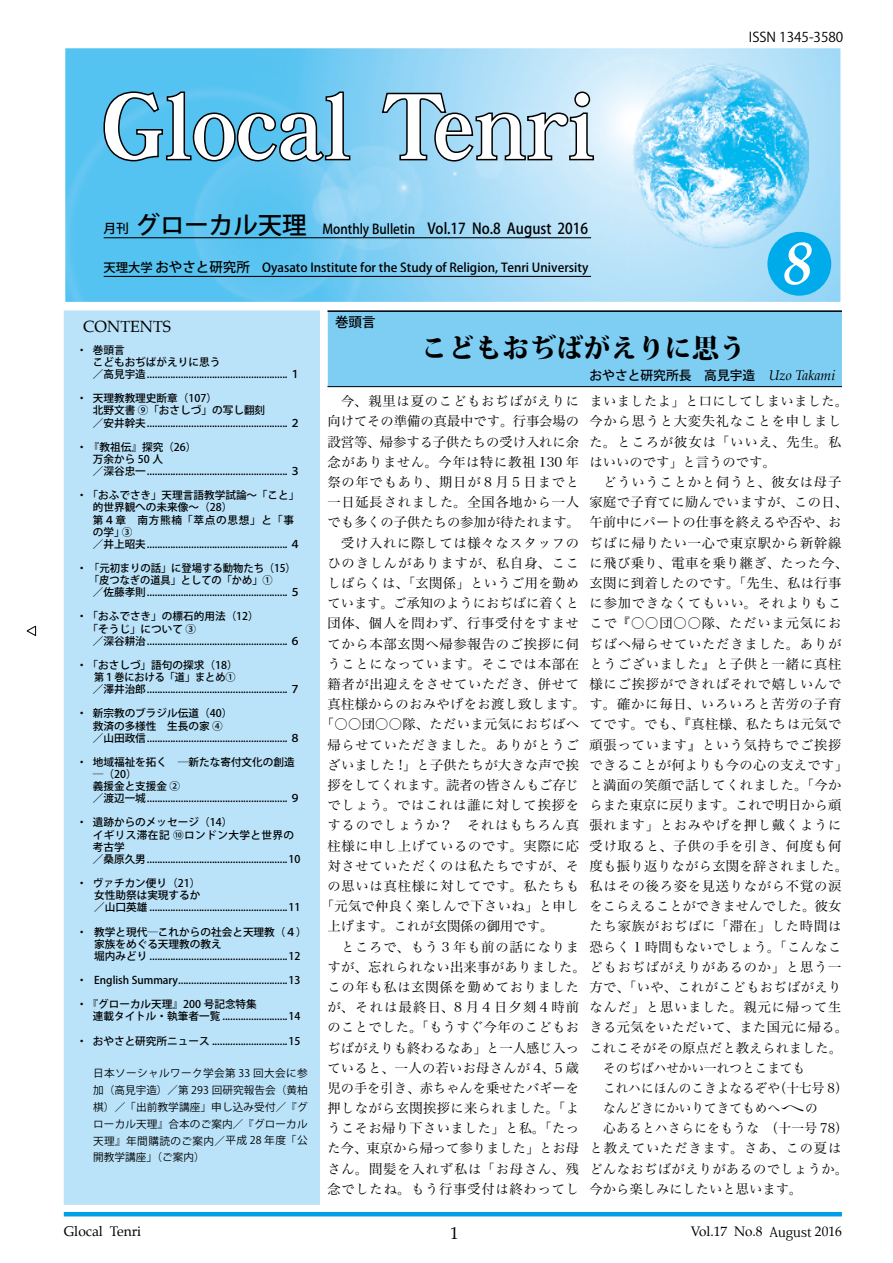
<style>
.page{position:relative;width:893px;height:1263px;background:#fff}
.page>*{position:absolute;margin:0;border:0;box-sizing:border-box;transform-origin:0 0}
.t1{font:italic 700 60.9px "Palatino";color:#fff}
.t2{font:800 27.15px "Koz Min Pro";color:#000}
.t3{font:500 24.45px "Koz Go Pro";color:#000}
.t4{font:16.95px "Palatino";color:#000}
.t5{font:15.9px "Palatino";color:#000}
.t6{font:13.8px "Palatino";color:#000}
.t7{font:500 13.5px "Koz Go Pro";color:#000}
.t8{font:13.5px "Palatino";color:#000}
.t9{font:13.5px "Koz Go Pro";color:#000}
.t10{font:13.35px/20.2px "Hira Min Pro W3";letter-spacing:.05em;color:#000}
.t11{font:13.35px "Hira Min Pro W3";letter-spacing:.025em;color:#000}
.t12{font:13.35px "Hira Min Pro W3";letter-spacing:.03em;color:#000}
.t13{font:13.35px "Hira Min Pro W3";color:#000}
.t14{font:13.35px "Hira Min Pro W3";color:#000;scale:.95 1}
.t15{font:13.35px "Hira Min Pro W3";letter-spacing:.03em;color:#000;scale:.95 1}
.t16{font:13.35px "Hira Min Pro W3";letter-spacing:.02em;color:#000}
.t17{font:500 12.75px "Koz Go Pro";color:#000}
.t18{font:500 12.3px "Koz Go Pro";color:#000}
.t19{font:500 10.65px/12.1px "Koz Go Pro";color:#000}
.t20{font:10.65px/17px "Koz Go Pro";letter-spacing:.01em;color:#000;text-align:justify}
.t21{font:500 10.65px/12.1px "Koz Go Pro";letter-spacing:.02em;color:#000}
.t22{font:500 10.65px "Koz Go Pro";color:#000;scale:.96 1}
.s1{font-size:12.75px}
.s2{font-size:15px}
.s3{font-size:13.5px}
.s4{font-family:"Palatino";font-weight:400;font-style:italic;font-size:13.8px}
.s5{font-family:"Koz Min Pro"}
</style>
<div class="page">
<img style="left:67px;top:50px;width:772px;height:250px">
<div style="left:64px;top:47px;width:778px;height:256px;border:2px solid #fff"></div>
<svg style="left:103px;top:91px;width:248px;height:71px"></svg>
<svg style="left:381px;top:91px;width:213px;height:71px"></svg>
<div style="left:328px;top:310px;width:514px;height:77px;background:#7ecef4"></div>
<hr style="left:327px;top:386px;width:515px;height:1px;background:#000">
<hr style="left:327px;top:310px;width:515px;height:2px;background:#000">
<div style="left:64px;top:310px;width:256px;height:895px;background:#bae3f9"></div>
<hr style="left:64px;top:1212px;width:778px;height:4px;background:#00a0e9">
<hr style="left:104px;top:237px;width:487px;height:1px;background:#000">
<hr style="left:104px;top:276px;width:487px;height:1px;background:#000">
<svg style="left:26px;top:625px;width:10px;height:11px"></svg>
<div style="left:767px;top:232px;width:64px;height:64px;background:#00abeb;border-radius:50%"></div>
<h3 class="t3" style="left:136px;top:209px;width:173px">グローカル天理</h3>
<p class="t7" style="left:103px;top:220px;width:486px"><span class="s1">月刊</span> 　　　　　　　　　　　　 　Monthly Bulletin　<span class="s2">Vol.17 No.8 August 2016</span></p>
<p class="t18" style="left:103px;top:259px;width:499px">天理大学 <span class="s3">おやさと研究所</span>　Oyasato Institute for the Study of Religion, Tenri University　</p>
<p class="t9" style="left:749px;top:28px;width:96px">ISSN 1345-3580</p>
<h1 class="t1" style="left:783px;top:215px;width:31px">8</h1>
<h3 class="t5" style="left:83px;top:314px;width:89px">CONTENTS</h3>
<p class="t19" style="left:93px;top:344px;width:209px;text-indent:-16px">・巻頭言　<br>こどもおぢばがえりに思う　<br>／高見宇造...................................................... １</p>
<p class="t19" style="left:93px;top:393px;width:209px;text-indent:-16px">・天理教教理史断章（107）<br>北野文書 ⑨「おさしづ」の写し翻刻<br>／安井幹夫...................................................... ２</p>
<p class="t19" style="left:93px;top:441px;width:209px;text-indent:-16px">・『教祖伝』探究（26）<br>万余から 50 人<br>／深谷忠一...................................................... ３</p>
<p class="t19" style="left:93px;top:490px;width:209px;text-indent:-16px">・「おふでさき」天理言語教学試論〜「こと」的世界観への未来像〜（28）<br>第４章　南方熊楠「萃点の思想」と「事の学」③<br>／井上昭夫...................................................... ４</p>
<p class="t19" style="left:77px;top:562px;width:221px">・「元初まりの話」に登場する動物たち（15）</p>
<p class="t22" style="left:89px;top:573px;width:193px">「皮つなぎの道具」としての「かめ」①</p>
<p class="t19" style="left:93px;top:587px;width:209px">／佐藤孝則...................................................... ５</p>
<p class="t19" style="left:77px;top:611px;width:184px">・「おふでさき」の標石的用法（12）</p>
<p class="t19" style="left:87px;top:623px;width:110px">「そうじ」について ③</p>
<p class="t19" style="left:93px;top:635px;width:209px">／深谷耕治...................................................... ６</p>
<p class="t19" style="left:93px;top:659px;width:209px;text-indent:-16px">・「おさしづ」語句の探求（18）<br>第１巻における「道」まとめ①<br>／澤井治郎...................................................... ７</p>
<p class="t19" style="left:93px;top:708px;width:209px;text-indent:-16px">・新宗教のブラジル伝道（40）<br>救済の多様性　生長の家 ④<br>／山田政信...................................................... ８</p>
<p class="t19" style="left:93px;top:756px;width:209px;text-indent:-16px">・地域福祉を拓く　─新たな寄付文化の創造─（20）<br>義援金と支援金 ②<br>／渡辺一城...................................................... ９</p>
<p class="t21" style="left:93px;top:817px;width:209px;text-indent:-16px">・遺跡からのメッセージ（14）<br>イギリス滞在記 ⑩ロンドン大学と世界の考古学<br>／桑原久男......................................................10</p>
<p class="t19" style="left:94px;top:878px;width:208px;text-indent:-18px">・ヴァチカン便り（21）<br>女性助祭は実現するか<br>／山口英雄 .....................................................11</p>
<p class="t19" style="left:94px;top:926px;width:214px;text-indent:-18px">・ 教学と現代─これからの社会と天理教（４）家族をめぐる天理教の教え<br>堀内みどり .....................................................12</p>
<p class="t19" style="left:77px;top:974px;width:225px">・ English Summary..........................................13</p>
<p class="t19" style="left:93px;top:999px;width:209px;text-indent:-16px">・『グローカル天理』200 号記念特集<br>連載タイトル・執筆者一覧 .........................14</p>
<p class="t19" style="left:77px;top:1035px;width:225px">・おやさと研究所ニュース .............................15</p>
<p class="t20" style="left:93px;top:1065px;width:216px">日本ソーシャルワーク学会第 33 回大会に参加（高見宇造）／第 293 回研究報告会（黄柏棋）／「出前教学講座」申し込み受付／『グローカル天理』合本のご案内／『グローカル天理』年間購読のご案内／平成 28 年度「公</p>
<p class="t20" style="left:93px;top:1149px;width:113px">開教学講座」（ご案内）</p>
<p class="t7" style="left:335px;top:314px;width:42px">巻頭言</p>
<h2 class="t2" style="left:421px;top:327px;width:327px">こどもおぢばがえりに思う</h2>
<p class="t10" style="left:590px;top:390px;width:260px">まいましたよ」と口にしてしまいました。今から思うと大変失礼なことを申しました。ところが彼女は「いいえ、先生。私はいいのです」と言うのです。</p>
<p class="t10" style="left:603px;top:471px;width:240px">どういうことかと伺うと、彼女は母子</p>
<p class="t12" style="left:590px;top:491px;width:260px">家庭で子育てに励んでいますが、この日、</p>
<p class="t13" style="left:590px;top:511px;width:253px">午前中にパートの仕事を終えるや否や、お</p>
<p class="t10" style="left:590px;top:531px;width:253px">ぢばに帰りたい一心で東京駅から新幹線</p>
<p class="t12" style="left:590px;top:551px;width:260px">に飛び乗り、電車を乗り継ぎ、たった今、</p>
<p class="t12" style="left:590px;top:571px;width:253px">玄関に到着したのです。「先生、私は行事</p>
<p class="t10" style="left:590px;top:592px;width:253px">に参加できなくてもいい。それよりもこ</p>
<p class="t10" style="left:590px;top:612px;width:253px">こで『○○団○○隊、ただいま元気にお</p>
<p class="t10" style="left:590px;top:632px;width:253px">ぢばへ帰らせていただきました。ありが</p>
<p class="t10" style="left:590px;top:652px;width:253px">とうございました』と子供と一緒に真柱</p>
<p class="t10" style="left:590px;top:672px;width:253px">様にご挨拶ができればそれで嬉しいんで</p>
<p class="t11" style="left:327px;top:693px;width:515px">真柱様からのおみやげをお渡し致します。す。確かに毎日、いろいろと苦労の子育</p>
<p class="t12" style="left:590px;top:713px;width:253px">てです。でも、『真柱様、私たちは元気で</p>
<p class="t10" style="left:590px;top:733px;width:253px">頑張っています』という気持ちでご挨拶</p>
<p class="t11" style="left:590px;top:753px;width:260px">できることが何よりも今の心の支えです」</p>
<p class="t12" style="left:590px;top:773px;width:253px">と満面の笑顔で話してくれました。「今か</p>
<p class="t13" style="left:590px;top:794px;width:253px">らまた東京に戻ります。これで明日から頑</p>
<p class="t10" style="left:590px;top:814px;width:253px">張れます」とおみやげを押し戴くように</p>
<p class="t10" style="left:590px;top:834px;width:253px">受け取ると、子供の手を引き、何度も何</p>
<p class="t11" style="left:590px;top:854px;width:260px">度も振り返りながら玄関を辞されました。</p>
<p class="t10" style="left:590px;top:874px;width:253px">私はその後ろ姿を見送りながら不覚の涙</p>
<p class="t13" style="left:590px;top:895px;width:253px">をこらえることができませんでした。彼女</p>
<p class="t10" style="left:590px;top:915px;width:253px">たち家族がおぢばに「滞在」した時間は</p>
<p class="t11" style="left:590px;top:935px;width:253px">恐らく 1 時間もないでしょう。「こんなこ</p>
<p class="t10" style="left:327px;top:955px;width:515px">すが、忘れられない出来事がありました。どもおぢばがえりがあるのか」と思う一</p>
<p class="t12" style="left:590px;top:975px;width:253px">方で、「いや、これがこどもおぢばがえり</p>
<p class="t10" style="left:590px;top:996px;width:253px">なんだ」と思いました。親元に帰って生</p>
<p class="t12" style="left:590px;top:1016px;width:260px">きる元気をいただいて、また国元に帰る。</p>
<p class="t13" style="left:590px;top:1036px;width:254px">これこそがその原点だと教えられました。</p>
<p class="t14" style="left:603px;top:1056px;width:214px">そのぢばハせかい一れつとこまても</p>
<p class="t14" style="left:603px;top:1076px;width:259px">これハにほんのこきよなるぞや（十七号 8）</p>
<p class="t14" style="left:603px;top:1097px;width:227px">なんどきにかいりてきてもめへへの</p>
<p class="t15" style="left:603px;top:1117px;width:259px">心あるとハさらにをもうな　（十一号 78）</p>
<p class="t10" style="left:590px;top:1137px;width:253px">と教えていただきます。さあ、この夏は</p>
<p class="t11" style="left:590px;top:1157px;width:260px">どんなおぢばがえりがあるのでしょうか。</p>
<p class="t13" style="left:590px;top:1177px;width:214px">今から楽しみにしたいと思います。</p>
<p class="t17" style="left:589px;top:367px;width:247px">おやさと研究所長　高見宇造 <span class="s4">Uzo Takami</span></p>
<p class="t10" style="left:327px;top:390px;width:254px;text-align:right">今、親里は夏のこどもおぢばがえりに向けてその準備の真最中です。行事会場の設営等、帰参する子供たちの受け入れに余念がありません。今年は特に教祖 130 年祭の年でもあり、期日が 8 月 5 日までと一日延長されました。全国各地から一人でも多くの子供たちの参加が待たれます。受け入れに際しては様々なスタッフのひのきしんがありますが、私自身、ここしばらくは、「玄関係」というご用を勤めています。ご承知のようにおぢばに着くと団体、個人を問わず、行事受付をすませてから本部玄関へ帰参報告のご挨拶に伺うことになっています。そこでは本部在籍者が出迎えをさせていただき、併せて</p>
<p class="t11" style="left:321px;top:713px;width:260px">「○○団○○隊、ただいま元気におぢばへ</p>
<p class="t10" style="left:327px;top:733px;width:253px">帰らせていただきました。ありがとうご</p>
<p class="t16" style="left:327px;top:753px;width:253px">ざいました !」と子供たちが大きな声で挨</p>
<p class="t13" style="left:327px;top:773px;width:253px">拶をしてくれます。読者の皆さんもご存じ</p>
<p class="t10" style="left:327px;top:794px;width:253px">でしょう。ではこれは誰に対して挨拶を</p>
<p class="t10" style="left:327px;top:814px;width:253px">するのでしょうか？　それはもちろん真</p>
<p class="t10" style="left:327px;top:834px;width:253px">柱様に申し上げているのです。実際に応</p>
<p class="t10" style="left:327px;top:854px;width:253px">対させていただくのは私たちですが、そ</p>
<p class="t10" style="left:327px;top:874px;width:253px">の思いは真柱様に対してです。私たちも</p>
<p class="t11" style="left:321px;top:895px;width:260px">「元気で仲良く楽しんで下さいね」と申し</p>
<p class="t13" style="left:327px;top:915px;width:227px">上げます。これが玄関係の御用です。</p>
<p class="t10" style="left:341px;top:935px;width:240px">ところで、もう 3 年も前の話になりま</p>
<p class="t10" style="left:327px;top:975px;width:253px;text-align:justify">この年も私は玄関係を勤めておりましたが、それは最終日、8 月 4 日夕刻 4 時前のことでした。「もうすぐ今年のこどもおぢばがえりも終わるなあ」と一人感じ入っていると、一人の若いお母さんが 4、5 歳児の手を引き、赤ちゃんを乗せたバギーを押しながら玄関挨拶に来られました。「ようこそお帰り下さいました」と私。「たった今、東京から帰って参りました」とお母さん。間髪を入れず私は「お母さん、残念でしたね。もう行事受付は終わってし</p>
<p class="t6" style="left:64px;top:1220px;width:79px">Glocal Tenri</p>
<h3 class="t4" style="left:450px;top:1219px;width:10px">1</h3>
<p class="t8" style="left:691px;top:1220px;width:153px">Vol.17 No.8 <span class="s5">August</span> 2016</p>
</div>
